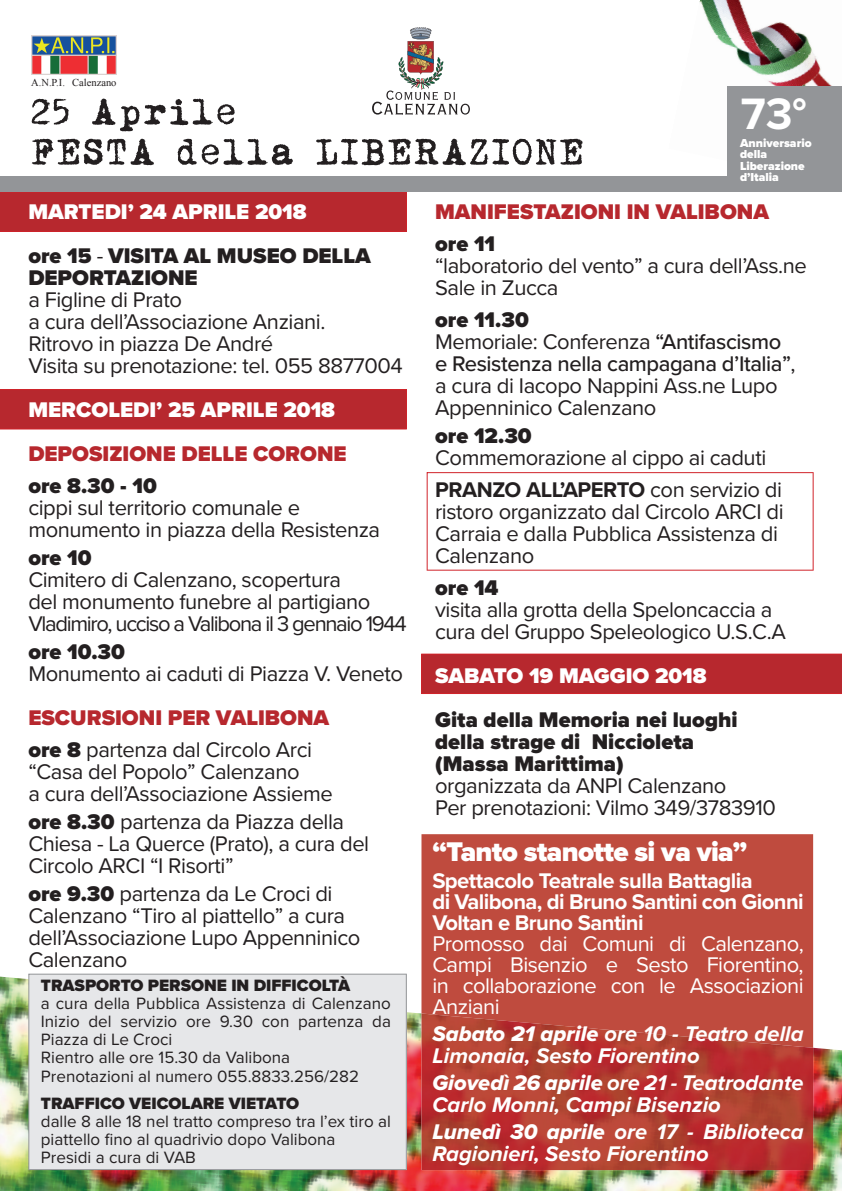
<style>
.page{position:relative;width:842px;height:1191px;background:#fff}
.page>*{position:absolute;margin:0;border:0;box-sizing:border-box;transform-origin:0 0}
.t1{font:700 45.6px "Proxima Nova";color:#fff}
.t2{font:900 28px "Proxima Nova";letter-spacing:-.025em;color:#fff}
.t3{font:22px/22px "Proxima Nova";letter-spacing:-.02em;color:#231f20}
.t4{font:italic 700 22px/22px "Proxima Nova";color:#fff}
.t5{font:900 22px/22px "Proxima Nova";color:#231f20}
.t6{font:22px/21px "Proxima Nova";letter-spacing:-.025em;color:#fff;text-align:justify}
.t7{font:700 22px/21px "Proxima Nova";letter-spacing:-.025em;color:#fff}
.t8{font:900 22px "Proxima Nova";color:#b7282e}
.t9{font:900 22px "Proxima Nova";color:#fff}
.t10{font:17px/18.3px "Proxima Nova";color:#231f20}
.t11{font:900 17px "Proxima Nova";color:#231f20}
.t12{font:900 12px/11.4px "Proxima Nova";color:#fff}
.t13{font:10.5px "Times New Roman";color:#231f20}
.s1{color:#fff}
.s2{font-weight:400}
.s3{font-weight:900;color:#b7282e}
.s4{font-weight:900}
.s5{font-weight:500}
.s6{font-weight:700}
.s7{font-family:"Proxima Nova Extrabld It";font-weight:400;font-style:normal}
</style>
<div class="page">
<img style="left:741px;top:62px;width:91px;height:24px">
<img style="left:699px;top:0;width:119px;height:62px">
<img style="left:0;top:976px;width:842px;height:215px">
<svg style="left:0;top:191px;width:407px;height:41px;background:#b72a30"></svg>
<div style="left:0;top:389px;width:407px;height:40px;background:#b7282e"></div>
<svg style="left:421px;top:653px;width:421px;height:41px;background:#b92b30"></svg>
<svg style="left:427px;top:472px;width:387px;height:98px"></svg>
<div style="left:421px;top:834px;width:392px;height:179px;background:#bf4b3e"></div>
<img style="left:421px;top:1013px;width:392px;height:157px">
<div style="left:28px;top:973px;width:379px;height:197px;background:#e6e7e9"></div>
<svg style="left:32px;top:139px;width:551px;height:26px"></svg>
<svg style="left:32px;top:99px;width:203px;height:32px"></svg>
<svg style="left:372px;top:27px;width:98px;height:88px"></svg>
<div style="left:0;top:176px;width:814px;height:15px;background:#939598"></div>
<div style="left:727px;top:86px;width:115px;height:105px;background:#939598"></div>
<img style="left:31px;top:35px;width:86px;height:40px">
<p class="t13" style="left:31px;top:75px;width:87px">A.N.P.I. Calenzano</p>
<p class="t5" style="left:28px;top:191px;width:344px;line-height:44px"><span class="s1">MARTEDI’ 24 APRILE 2018<br></span>ore 15 <span class="s2">-</span> VISITA AL MUSEO DELLA</p>
<p class="t5" style="left:28px;top:268px;width:171px">DEPORTAZIONE</p>
<p class="t3" style="left:28px;top:289px;width:376px">a Figline di Prato<br>a cura dell’Associazione Anziani.<br>Ritrovo in piazza De André<br>Visita su prenotazione: tel. 055 8877004</p>
<p class="t9" style="left:28px;top:396px;width:308px">MERCOLEDI’ 25 APRILE 2018</p>
<p class="t8" style="left:28px;top:440px;width:320px">DEPOSIZIONE DELLE CORONE</p>
<p class="t5" style="left:28px;top:476px;width:130px">ore 8.30 - 10</p>
<p class="t3" style="left:28px;top:497px;width:353px">cippi sul territorio comunale e monumento in piazza della Resistenza</p>
<p class="t5" style="left:28px;top:548px;width:65px">ore 10</p>
<p class="t3" style="left:28px;top:569px;width:380px">Cimitero di Calenzano, scopertura<br>del monumento funebre al partigiano<br>Vladimiro, ucciso a Valibona il 3 gennaio 1944</p>
<p class="t5" style="left:28px;top:642px;width:98px">ore 10.30</p>
<p class="t3" style="left:28px;top:663px;width:376px">Monumento ai caduti di Piazza V. Veneto</p>
<p class="t3" style="left:28px;top:702px;width:302px;line-height:32px"><span class="s3">ESCURSIONI PER VALIBONA </span><span class="s4">ore 8</span> partenza dal Circolo Arci</p>
<p class="t3" style="left:28px;top:761px;width:306px">“Casa del Popolo” Calenzano<br>a cura dell’Associazione Assieme</p>
<p class="t3" style="left:28px;top:811px;width:342px"><span class="s4">ore 8.30</span> partenza da Piazza della<br>Chiesa - La Querce (Prato), a cura del<br>Circolo ARCI “I Risorti”</p>
<p class="t3" style="left:28px;top:883px;width:334px"><span class="s4">ore 9.30</span> partenza da Le Croci di<br>Calenzano “Tiro al piattello” a cura dell’Associazione Lupo Appenninico<br>Calenzano</p>
<p class="t11" style="left:41px;top:975px;width:311px">TRASPORTO PERSONE IN DIFFICOLTÀ</p>
<p class="t10" style="left:41px;top:995px;width:352px">a cura della Pubblica Assistenza di Calenzano Inizio del servizio ore 9.30 con partenza da Piazza di Le Croci<br>Rientro alle ore 15.30 da Valibona<br>Prenotazioni al numero 055.8833.256/282</p>
<p class="t11" style="left:41px;top:1093px;width:260px">TRAFFICO VEICOLARE VIETATO</p>
<p class="t10" style="left:41px;top:1113px;width:352px;line-height:18px">dalle 8 alle 18 nel tratto compreso tra l’ex tiro al piattello fino al quadrivio dopo Valibona<br>Presidi a cura di VAB</p>
<h1 class="t1" style="left:741px;top:87px;width:67px">73°</h1>
<p class="t12" style="left:740px;top:138px;width:73px">Anniversario della<br>Liberazione d’Italia</p>
<p class="t8" style="left:435px;top:198px;width:335px">MANIFESTAZIONI IN VALIBONA</p>
<p class="t5" style="left:435px;top:234px;width:62px">ore 11</p>
<p class="t3" style="left:435px;top:255px;width:373px">“laboratorio del vento” a cura dell’Ass.ne<br>Sale in Zucca</p>
<p class="t3" style="left:435px;top:309px;width:362px"><span class="s4">ore 11.30<br></span>Memoriale: Conferenza <span class="s5">“Antifascismo e Resistenza nella campagana d’Italia”</span>, a cura di Iacopo Nappini Ass.ne Lupo<br>Appenninico Calenzano</p>
<p class="t5" style="left:435px;top:426px;width:98px">ore 12.30</p>
<p class="t3" style="left:435px;top:442px;width:348px;line-height:32px">Commemorazione al cippo ai caduti<br><span class="s6">PRANZO ALL’APERTO</span> con servizio di</p>
<p class="t3" style="left:435px;top:501px;width:350px">ristoro organizzato dal Circolo ARCI di<br>Carraia e dalla Pubblica Assistenza di<br>Calenzano</p>
<p class="t5" style="left:435px;top:578px;width:65px">ore 14</p>
<p class="t3" style="left:435px;top:599px;width:352px">visita alla grotta della Speloncaccia a cura del Gruppo Speleologico U.S.C.A</p>
<p class="t9" style="left:435px;top:662px;width:273px">SABATO 19 MAGGIO 2018</p>
<p class="t5" style="left:435px;top:710px;width:304px">Gita della Memoria nei luoghi della strage di Niccioleta (Massa Marittima)</p>
<p class="t3" style="left:435px;top:775px;width:342px">organizzata da ANPI Calenzano<br>Per prenotazioni: Vilmo 349/3783910</p>
<p class="t2" style="left:432px;top:835px;width:317px">“Tanto stanotte si va via”</p>
<p class="t7" style="left:432px;top:870px;width:373px">Spettacolo Teatrale sulla Battaglia<br>di Valibona, di Bruno Santini con Gionni<br>Voltan e Bruno Santini</p>
<p class="t6" style="left:432px;top:933px;width:373px">Promosso dai Comuni di Calenzano, Campi Bisenzio e Sesto Fiorentino, in collaborazione con le Associazioni Anziani</p>
<p class="t4" style="left:432px;top:1023px;width:373px"><span class="s7">Sabato 21 aprile</span> ore 10 - Teatro della<br>Limonaia, Sesto Fiorentino</p>
<p class="t4" style="left:432px;top:1072px;width:373px"><span class="s7">Giovedì 26 aprile</span> ore 21 - Teatrodante<br>Carlo Monni, Campi Bisenzio</p>
<p class="t4" style="left:432px;top:1121px;width:373px"><span class="s7">Lunedì 30 aprile</span> ore 17 - Biblioteca<br>Ragionieri, Sesto Fiorentino</p>
</div>
